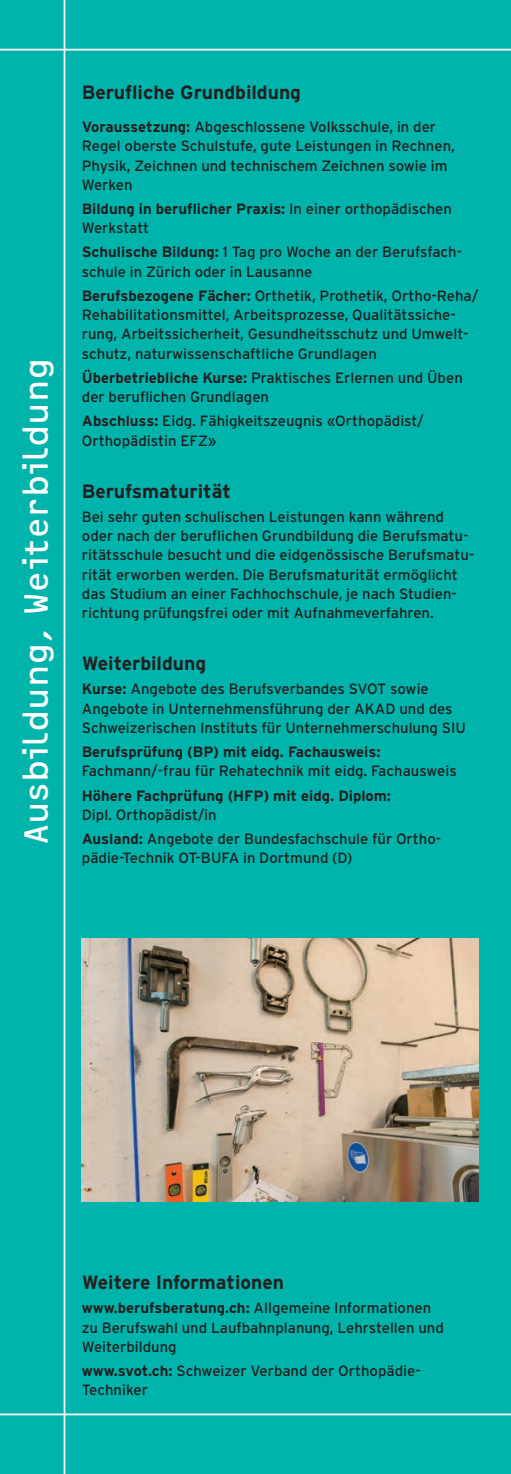
<style>
.page{position:relative;width:511px;height:1474px;background:#fff}
.page>*{position:absolute;margin:0;border:0;box-sizing:border-box;transform-origin:0 0}
.t1{font:35px "OCRF";color:#fff}
.t2{font:700 19.25px "Interstate";color:#231f20}
.t3{font:14.88px/19.2px "Interstate";color:#231f20}
.t4{font:700 14.88px "Interstate";color:#231f20}
.s1{font-weight:700}
</style>
<div class="page">
<div style="left:0;top:0;width:511px;height:1473px;background:#00b3ab"></div>
<hr style="left:0;top:49px;width:511px;height:1px;background:#fff">
<hr style="left:64px;top:0;width:1px;height:1473px;background:#fff">
<img style="left:82px;top:938px;width:397px;height:262px">
<hr style="left:0;top:1413px;width:511px;height:2px;background:#fff">
<h1 class="t1" style="left:14px;top:844px;width:488px;rotate:-90deg">Ausbildung, Weiterbildung</h1>
<p class="t2" style="left:82px;top:82px;width:221px">Berufliche Grundbildung</p>
<p class="t3" style="left:82px;top:117px;width:375px"><span class="s1">Voraussetzung:</span> Abgeschlossene Volksschule, in der Regel oberste Schulstufe, gute Leistungen in Rechnen, Physik, Zeichnen und technischem Zeichnen sowie im Werken</p>
<p class="t3" style="left:82px;top:199px;width:372px"><span class="s1">Bildung in beruflicher Praxis:</span> In einer orthopädischen<br>Werkstatt</p>
<p class="t3" style="left:82px;top:242px;width:382px"><span class="s1">Schulische Bildung:</span> 1 Tag pro Woche an der Berufsfach&shy;schule in Zürich oder in Lausanne</p>
<p class="t3" style="left:82px;top:286px;width:398px"><span class="s1">Berufsbezogene Fächer:</span> Orthetik, Prothetik, Ortho-Reha/ Rehabilitationsmittel, Arbeitsprozesse, Qualitätssiche&shy;rung, Arbeitssicherheit, Gesundheitsschutz und Umwelt&shy;schutz, naturwissenschaftliche Grundlagen</p>
<p class="t3" style="left:82px;top:368px;width:382px"><span class="s1">Überbetriebliche Kurse:</span> Praktisches Erlernen und Üben der beruflichen Grundlagen</p>
<p class="t3" style="left:82px;top:411px;width:344px"><span class="s1">Abschluss:</span> Eidg. Fähigkeitszeugnis «Orthopädist/<br>Orthopädistin EFZ»</p>
<p class="t2" style="left:82px;top:480px;width:151px">Berufsmaturität</p>
<p class="t3" style="left:82px;top:507px;width:394px">Bei sehr guten schulischen Leistungen kann während oder nach der beruflichen Grundbildung die Berufsmatu&shy;ritätsschule besucht und die eidgenössische Berufsmatu&shy;rität erworben werden. Die Berufsmaturität ermöglicht das Studium an einer Fachhochschule, je nach Studien&shy;richtung prüfungsfrei oder mit Aufnahmeverfahren.</p>
<p class="t2" style="left:82px;top:652px;width:126px">Weiterbildung</p>
<p class="t3" style="left:82px;top:679px;width:386px"><span class="s1">Kurse:</span> Angebote des Berufsverbandes SVOT sowie<br>Angebote in Unternehmensführung der AKAD und des<br>Schweizerischen Instituts für Unternehmerschulung SIU</p>
<p class="t4" style="left:82px;top:743px;width:300px">Berufsprüfung (BP) mit eidg. Fachausweis:</p>
<p class="t3" style="left:82px;top:761px;width:376px">Fachmann/-frau für Rehatechnik mit eidg. Fachausweis</p>
<p class="t4" style="left:82px;top:787px;width:311px">Höhere Fachprüfung (HFP) mit eidg. Diplom:</p>
<p class="t3" style="left:82px;top:802px;width:361px;line-height:24.2px">Dipl. Orthopädist/in<br><span class="s1">Ausland:</span> Angebote der Bundesfachschule für Ortho-</p>
<p class="t3" style="left:82px;top:848px;width:272px">pädie-Technik OT-BUFA in Dortmund (D)</p>
<p class="t2" style="left:82px;top:1271px;width:204px">Weitere Informationen</p>
<p class="t3" style="left:82px;top:1298px;width:363px"><span class="s1">www.berufsberatung.ch:</span> Allgemeine Informationen zu Berufswahl und Laufbahnplanung, Lehrstellen und<br>Weiterbildung</p>
<p class="t3" style="left:82px;top:1360px;width:340px"><span class="s1">www.svot.ch:</span> Schweizer Verband der Orthopädie-<br>Techniker</p>
</div>
